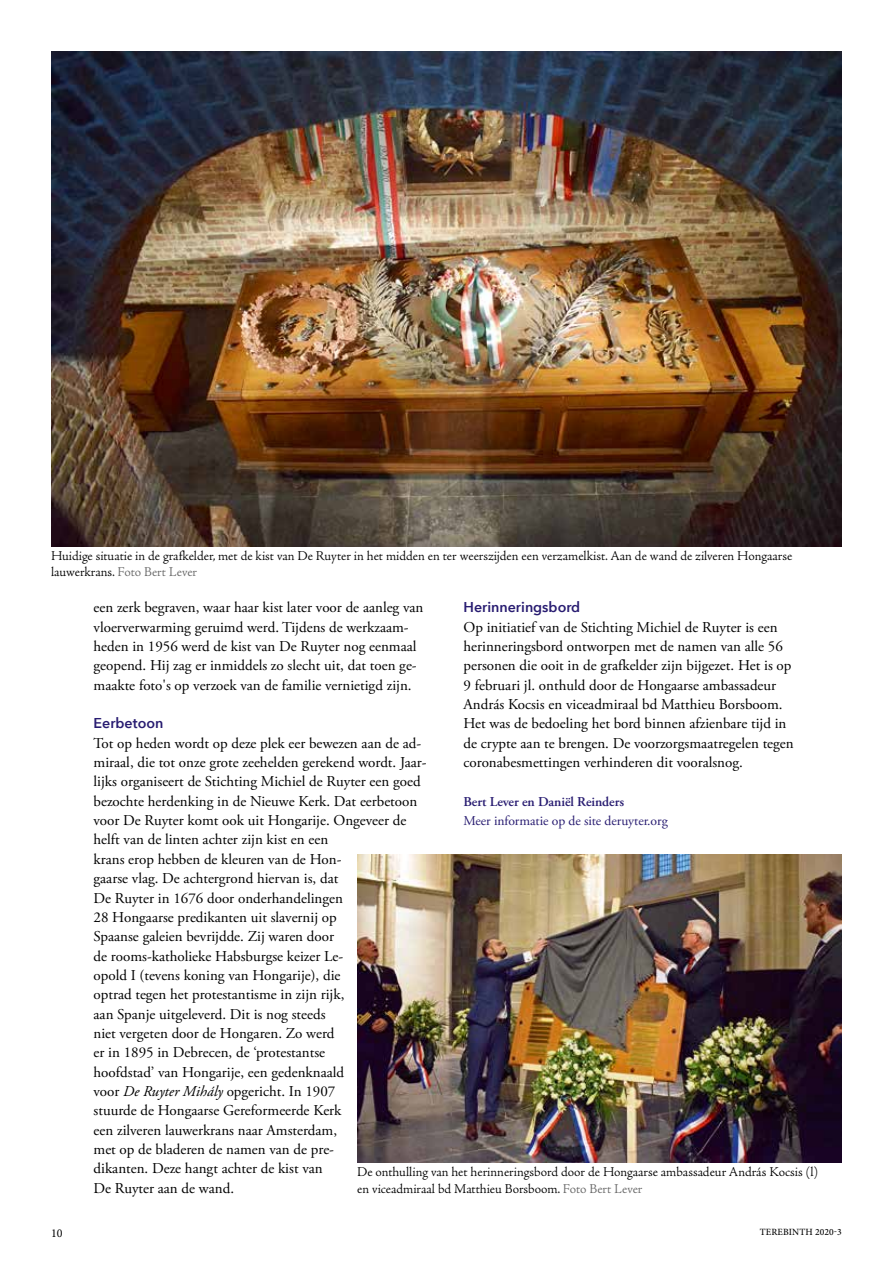
<style>
.page{position:relative;width:893px;height:1263px;background:#fff}
.page>*{position:absolute;margin:0;border:0;box-sizing:border-box;transform-origin:0 0}
.t1{font:15px/19.4px "Adobe Garamond Pro";color:#000}
.t2{font:600 14.25px "Avenir Next";color:#281c71}
.t3{font:300 13.5px/16.5px "Adobe Jenson Pro";color:#000}
.t4{font:13.5px "Adobe Garamond Pro";letter-spacing:-.005em;color:#281c71}
.t5{font:600 13.5px "Adobe Garamond Pro";letter-spacing:-.005em;color:#281c71}
.t6{font:12px "Minion Pro";color:#000}
.t7{font:500 9.6px "Minion Pro";letter-spacing:.01em;color:#000}
.s1{color:#676767}
.s2{font-style:italic}
</style>
<div class="page">
<img style="left:51px;top:51px;width:791px;height:495px">
<img style="left:357px;top:855px;width:485px;height:307px">
<p class="t3" style="left:51px;top:548px;width:743px">Huidige situatie in de grafkelder, met de kist van De Ruyter in het midden en ter weerszijden een verzamelkist. Aan de wand de zilveren Hongaarse lauwerkrans. <span class="s1">Foto Bert Lever</span></p>
<p class="t2" style="left:463px;top:595px;width:118px">Herinneringsbord</p>
<p class="t1" style="left:463px;top:618px;width:332px">Op initiatief van de Stichting Michiel de Ruyter is een herinneringsbord ontworpen met de namen van alle 56 personen die ooit in de grafkelder zijn bijgezet. Het is op 9 februari jl. onthuld door de Hongaarse ambassadeur András Kocsis en viceadmiraal bd Matthieu Borsboom.<br>Het was de bedoeling het bord binnen afzienbare tijd in de crypte aan te brengen. De voorzorgsmaatregelen tegen coronabesmettingen verhinderen dit vooralsnog.</p>
<p class="t5" style="left:463px;top:794px;width:162px">Bert Lever en Daniël Reinders</p>
<p class="t4" style="left:463px;top:813px;width:206px">Meer informatie op de site deruyter.org</p>
<p class="t1" style="left:94px;top:598px;width:331px">een zerk begraven, waar haar kist later voor de aanleg van vloerverwarming geruimd werd. Tijdens de werkzaam&shy;heden in 1956 werd de kist van De Ruyter nog eenmaal geopend. Hij zag er inmiddels zo slecht uit, dat toen ge&shy;maakte foto's op verzoek van de familie vernietigd zijn.</p>
<p class="t2" style="left:94px;top:711px;width:71px">Eerbetoon</p>
<p class="t1" style="left:94px;top:734px;width:335px">Tot op heden wordt op deze plek eer bewezen aan de ad&shy;miraal, die tot onze grote zeehelden gerekend wordt. Jaar&shy;lijks organiseert de Stichting Michiel de Ruyter een goed bezochte herdenking in de Nieuwe Kerk. Dat eerbetoon voor De Ruyter komt ook uit Hongarije. Ongeveer de helft van de linten achter zijn kist en een<br>krans erop hebben de kleuren van de Hon-<br>gaarse vlag. De achtergrond hiervan is, dat<br>De Ruyter in 1676 door onderhandelingen<br>28 Hongaarse predikanten uit slavernij op<br>Spaanse galeien bevrijdde. Zij waren door<br>de rooms-katholieke Habsburgse keizer Le-<br>opold I (tevens koning van Hongarije), die<br>optrad tegen het protestantisme in zijn rijk,<br>aan Spanje uitgeleverd. Dit is nog steeds<br>niet vergeten door de Hongaren. Zo werd<br>er in 1895 in Debrecen, de ‘protestantse<br>hoofdstad’ van Hongarije, een gedenknaald<br>voor <span class="s2">De Ruyter Mihály</span> opgericht. In 1907<br>stuurde de Hongaarse Gereformeerde Kerk<br>een zilveren lauwerkrans naar Amsterdam,<br>met op de bladeren de namen van de pre-<br>dikanten. Deze hangt achter de kist van<br>De Ruyter aan de wand.</p>
<p class="t3" style="left:357px;top:1164px;width:462px">De onthulling van het herinneringsbord door de Hongaarse ambassadeur András Kocsis (l) en viceadmiraal bd Matthieu Borsboom. <span class="s1">Foto Bert Lever</span></p>
<p class="t6" style="left:51px;top:1225px;width:13px">10</p>
<p class="t7" style="left:760px;top:1225px;width:83px">TEREBINTH 2020-3</p>
</div>
